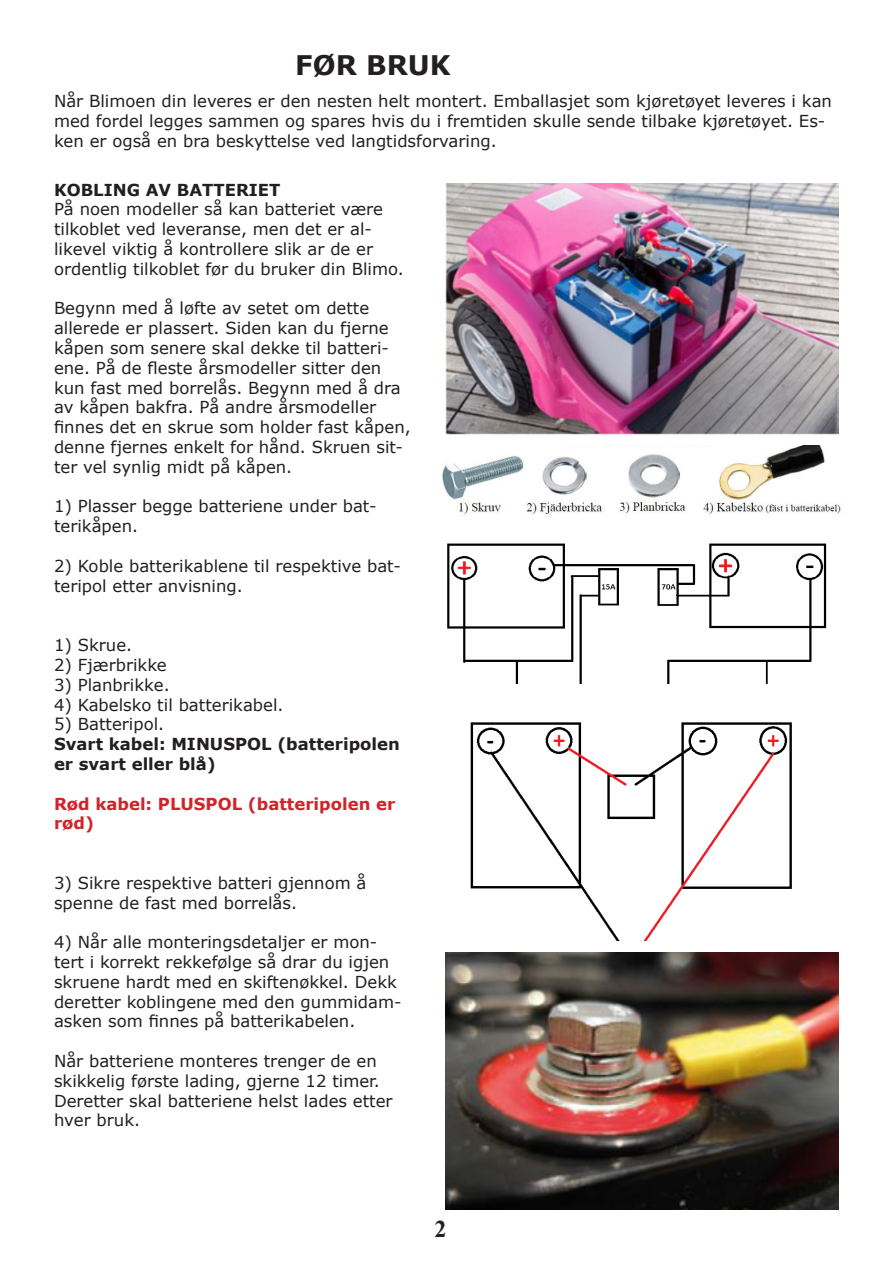
<style>
.page{position:relative;width:893px;height:1263px;background:#fff}
.page>*{position:absolute;margin:0;border:0;box-sizing:border-box;transform-origin:0 0}
.t1{font:700 27px "Verdana";color:#231f20}
.t2{font:700 24px "Times New Roman";color:#231f20}
.t3{font:16.5px/19.8px "Verdana";color:#231f20}
.t4{font:700 16.5px "Verdana";color:#231f20}
.t5{font:700 16.5px "Verdana";color:#d1232a}
</style>
<div class="page">
<img style="left:446px;top:183px;width:392px;height:251px">
<img style="left:447px;top:543px;width:380px;height:141px">
<img style="left:446px;top:952px;width:392px;height:257px">
<img style="left:442px;top:446px;width:401px;height:68px">
<img style="left:470px;top:722px;width:322px;height:219px">
<p class="t1" style="left:295px;top:46px;width:157px">FØR BRUK</p>
<p class="t3" style="left:54px;top:91px;width:779px">Når Blimoen din leveres er den nesten helt montert. Emballasjet som kjøretøyet leveres i kan med fordel legges sammen og spares hvis du i fremtiden skulle sende tilbake kjøretøyet. Es&shy;ken er også en bra beskyttelse ved langtidsforvaring.</p>
<p class="t4" style="left:54px;top:178px;width:228px">KOBLING AV BATTERIET</p>
<p class="t3" style="left:54px;top:199px;width:351px">På noen modeller så kan batteriet være tilkoblet ved leveranse, men det er al&shy;likevel viktig å kontrollere slik ar de er ordentlig tilkoblet før du bruker din Blimo.</p>
<p class="t3" style="left:54px;top:298px;width:358px">Begynn med å løfte av setet om dette allerede er plassert. Siden kan du fjerne kåpen som senere skal dekke til batteri&shy;ene. På de fleste årsmodeller sitter den kun fast med borrelås. Begynn med å dra av kåpen bakfra. På andre årsmodeller finnes det en skrue som holder fast kåpen, denne fjernes enkelt for hånd. Skruen sit&shy;ter vel synlig midt på kåpen.</p>
<p class="t3" style="left:54px;top:496px;width:324px">1) Plasser begge batteriene under bat&shy;terikåpen.</p>
<p class="t3" style="left:54px;top:556px;width:348px">2) Koble batterikablene til respektive bat&shy;teripol etter anvisning.</p>
<p class="t3" style="left:54px;top:635px;width:80px">1) Skrue.</p>
<p class="t3" style="left:54px;top:655px;width:114px">2) Fjærbrikke</p>
<p class="t3" style="left:54px;top:675px;width:117px">3) Planbrikke.</p>
<p class="t3" style="left:54px;top:694px;width:231px">4) Kabelsko til batterikabel.</p>
<p class="t3" style="left:54px;top:714px;width:112px">5) Batteripol.</p>
<p class="t4" style="left:54px;top:732px;width:347px">Svart kabel: MINUSPOL (batteripolen</p>
<p class="t4" style="left:54px;top:752px;width:163px">er svart eller blå)</p>
<p class="t5" style="left:54px;top:792px;width:343px">Rød kabel: PLUSPOL (batteripolen er</p>
<p class="t5" style="left:54px;top:812px;width:42px">rød)</p>
<p class="t3" style="left:54px;top:873px;width:314px">3) Sikre respektive batteri gjennom å spenne de fast med borrelås.</p>
<p class="t3" style="left:54px;top:932px;width:349px">4) Når alle monteringsdetaljer er mon&shy;tert i korrekt rekkefølge så drar du igjen skruene hardt med en skiftenøkkel. Dekk deretter koblingene med den gummidam&shy;asken som finnes på batterikabelen.</p>
<p class="t3" style="left:54px;top:1051px;width:340px">Når batteriene monteres trenger de en skikkelig første lading, gjerne 12 timer.<br>Deretter skal batteriene helst lades etter hver bruk.</p>
<p class="t2" style="left:435px;top:1211px;width:13px">2</p>
</div>
